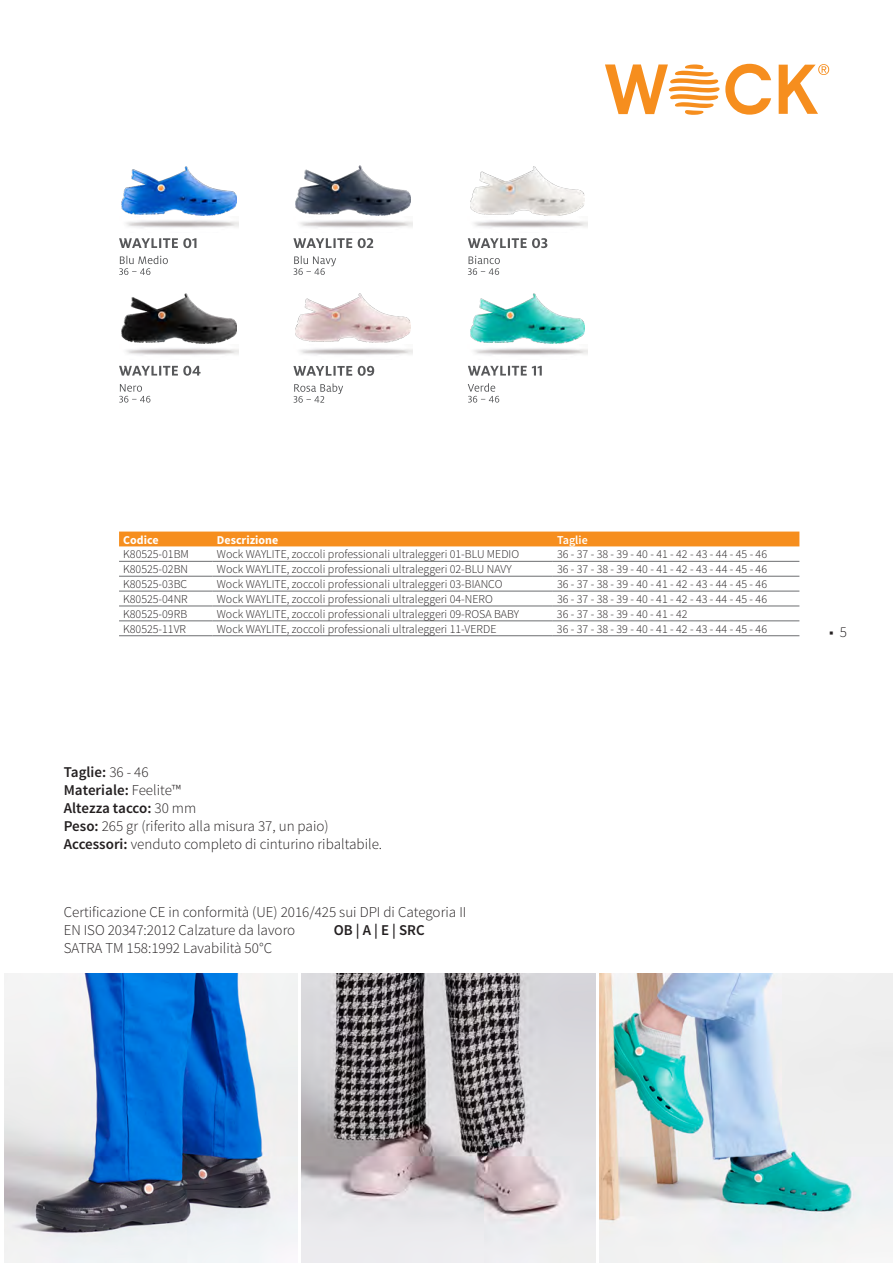
<style>
.page{position:relative;width:893px;height:1263px;background:#fff}
.page>*{position:absolute;margin:0;border:0;box-sizing:border-box;transform-origin:0 0}
.produto_1{font:300 15px "Source Sans Pro";color:#231f20}
.produto_1-2{font:600 15px "Source Sans Pro";color:#231f20}
.t1{font:15px "Source Sans Pro";color:#231f20}
.produto_1-3{font:300 12px "Source Sans Pro";color:#231f20}
.t2{font:700 12px "Source Sans Pro";color:#fff}
.t3{font:600 12px "Source Sans Pro";color:#fff}
.s1{font-weight:300}
.s2{font-weight:600}
</style>
<div class="page">
<img style="left:4px;top:974px;width:294px;height:289px">
<img style="left:302px;top:974px;width:293px;height:289px">
<img style="left:600px;top:974px;width:293px;height:289px">
<svg style="left:605px;top:64px;width:224px;height:51px"></svg>
<div style="left:119px;top:531px;width:680px;height:15px;background:#f68e1e"></div>
<hr style="left:119px;top:561px;width:94px;height:1px;background:#6c6d70">
<hr style="left:213px;top:561px;width:340px;height:1px;background:#6c6d70">
<hr style="left:553px;top:561px;width:246px;height:1px;background:#6c6d70">
<hr style="left:119px;top:576px;width:94px;height:1px;background:#6c6d70">
<hr style="left:213px;top:576px;width:340px;height:1px;background:#6c6d70">
<hr style="left:553px;top:576px;width:246px;height:1px;background:#6c6d70">
<hr style="left:119px;top:591px;width:94px;height:1px;background:#6c6d70">
<hr style="left:213px;top:591px;width:340px;height:1px;background:#6c6d70">
<hr style="left:553px;top:591px;width:246px;height:1px;background:#6c6d70">
<hr style="left:119px;top:606px;width:94px;height:1px;background:#6c6d70">
<hr style="left:213px;top:606px;width:340px;height:1px;background:#6c6d70">
<hr style="left:553px;top:606px;width:246px;height:1px;background:#6c6d70">
<hr style="left:119px;top:621px;width:94px;height:1px;background:#6c6d70">
<hr style="left:213px;top:621px;width:340px;height:1px;background:#6c6d70">
<hr style="left:553px;top:621px;width:246px;height:1px;background:#6c6d70">
<hr style="left:119px;top:635px;width:94px;height:1px;background:#6c6d70">
<hr style="left:213px;top:635px;width:340px;height:1px;background:#6c6d70">
<hr style="left:553px;top:635px;width:246px;height:1px;background:#6c6d70">
<svg style="left:119px;top:384px;width:31px;height:19px"></svg>
<svg style="left:119px;top:366px;width:82px;height:10px"></svg>
<svg style="left:468px;top:383px;width:31px;height:20px"></svg>
<svg style="left:468px;top:366px;width:74px;height:10px"></svg>
<svg style="left:119px;top:256px;width:49px;height:19px"></svg>
<svg style="left:119px;top:238px;width:77px;height:10px"></svg>
<svg style="left:294px;top:256px;width:42px;height:19px"></svg>
<svg style="left:293px;top:238px;width:80px;height:10px"></svg>
<svg style="left:468px;top:256px;width:32px;height:19px"></svg>
<svg style="left:468px;top:238px;width:79px;height:10px"></svg>
<svg style="left:294px;top:383px;width:49px;height:20px"></svg>
<svg style="left:293px;top:366px;width:81px;height:10px"></svg>
<img style="left:121px;top:294px;width:115px;height:49px">
<img style="left:296px;top:294px;width:115px;height:49px">
<img style="left:470px;top:294px;width:115px;height:49px">
<img style="left:121px;top:166px;width:115px;height:49px">
<img style="left:296px;top:166px;width:115px;height:50px">
<img style="left:470px;top:166px;width:115px;height:49px">
<p class="t2" style="left:123px;top:532px;width:37px">Codice</p>
<p class="t2" style="left:217px;top:532px;width:63px">Descrizione</p>
<p class="t3" style="left:557px;top:532px;width:32px">Taglie</p>
<p class="produto_1-3" style="left:123px;top:547px;width:67px">K80525-01BM</p>
<p class="produto_1-3" style="left:217px;top:547px;width:304px">Wock WAYLITE, zoccoli professionali ultraleggeri 01-BLU MEDIO</p>
<p class="produto_1-3" style="left:557px;top:547px;width:212px">36 - 37 - 38 - 39 - 40 - 41 - 42 - 43 - 44 - 45 - 46</p>
<p class="produto_1-3" style="left:123px;top:562px;width:66px">K80525-02BN</p>
<p class="produto_1-3" style="left:217px;top:562px;width:296px">Wock WAYLITE, zoccoli professionali ultraleggeri 02-BLU NAVY</p>
<p class="produto_1-3" style="left:557px;top:562px;width:212px">36 - 37 - 38 - 39 - 40 - 41 - 42 - 43 - 44 - 45 - 46</p>
<p class="produto_1-3" style="left:123px;top:577px;width:65px">K80525-03BC</p>
<p class="produto_1-3" style="left:217px;top:577px;width:287px">Wock WAYLITE, zoccoli professionali ultraleggeri 03-BIANCO</p>
<p class="produto_1-3" style="left:557px;top:577px;width:212px">36 - 37 - 38 - 39 - 40 - 41 - 42 - 43 - 44 - 45 - 46</p>
<p class="produto_1-3" style="left:123px;top:592px;width:66px">K80525-04NR</p>
<p class="produto_1-3" style="left:217px;top:592px;width:278px">Wock WAYLITE, zoccoli professionali ultraleggeri 04-NERO</p>
<p class="produto_1-3" style="left:557px;top:592px;width:212px">36 - 37 - 38 - 39 - 40 - 41 - 42 - 43 - 44 - 45 - 46</p>
<p class="produto_1-3" style="left:123px;top:607px;width:65px">K80525-09RB</p>
<p class="produto_1-3" style="left:217px;top:607px;width:304px">Wock WAYLITE, zoccoli professionali ultraleggeri 09-ROSA BABY</p>
<p class="produto_1-3" style="left:557px;top:607px;width:132px">36 - 37 - 38 - 39 - 40 - 41 - 42</p>
<p class="produto_1-3" style="left:123px;top:621px;width:64px">K80525-11VR</p>
<p class="produto_1-3" style="left:217px;top:621px;width:281px">Wock WAYLITE, zoccoli professionali ultraleggeri 11-VERDE</p>
<p class="produto_1-3" style="left:557px;top:621px;width:212px">36 - 37 - 38 - 39 - 40 - 41 - 42 - 43 - 44 - 45 - 46</p>
<p class="produto_1-2" style="left:64px;top:762px;width:86px">Taglie: <span class="s1">36 - 46</span></p>
<p class="produto_1-2" style="left:64px;top:780px;width:119px">Materiale: <span class="s1">Feelite™</span></p>
<p class="produto_1-2" style="left:64px;top:798px;width:134px">Altezza tacco: <span class="s1">30 mm</span></p>
<p class="produto_1" style="left:64px;top:817px;width:266px"><span class="s2">Peso:</span> 265 gr (riferito alla misura 37, un paio)</p>
<p class="produto_1" style="left:64px;top:835px;width:320px"><span class="s2">Accessori:</span> venduto completo di cinturino ribaltabile.</p>
<p class="produto_1" style="left:64px;top:902px;width:404px">Certificazione CE in conformità (UE) 2016/425 sui DPI di Categoria II</p>
<p class="produto_1" style="left:64px;top:920px;width:233px">EN ISO 20347:2012 Calzature da lavoro</p>
<p class="produto_1-2" style="left:334px;top:920px;width:92px">OB | A | E | SRC</p>
<p class="produto_1" style="left:64px;top:938px;width:210px">SATRA TM 158:1992 Lavabilità 50°C</p>
<p class="t1" style="left:829px;top:623px;width:19px">■ <span class="s1">5</span></p>
</div>
